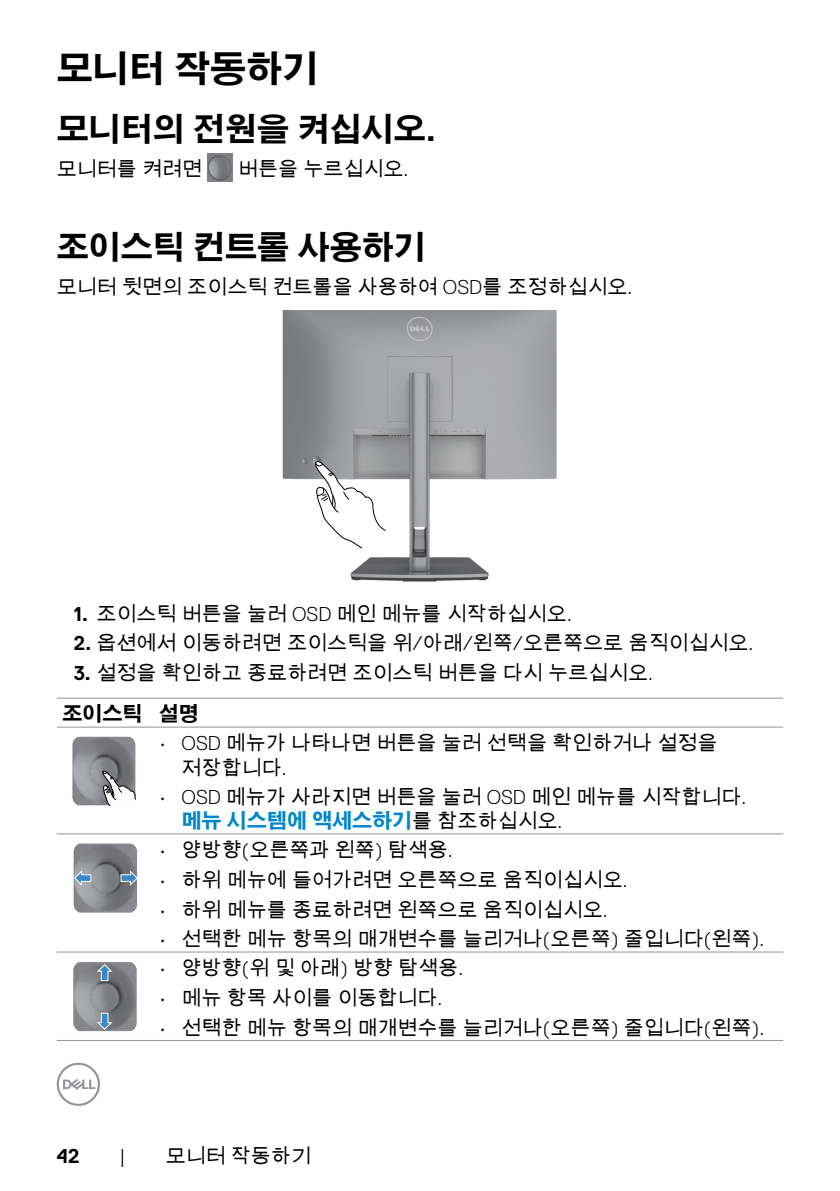
<style>
.page{position:relative;width:840px;height:1191px;background:#fff}
.page>*{position:absolute;margin:0;border:0;box-sizing:border-box;transform-origin:0 0}
.t1{font:700 36px "Adobe Gothic Std";color:#000}
.t2{font:700 32px "Adobe Gothic Std";color:#000}
.t3{font:20px/24px "Arial Unicode MS";color:#000}
.t4{font:700 20px "Adobe Gothic Std";color:#0087cb}
.t5{font:700 20px "Adobe Gothic Std";color:#000}
.t6{font:700 20px "Dell Replica";color:#000}
.t7{font:300 20px "Dell Replica";color:#000}
.s1{font-family:"Dell Replica"}
.s2{font-family:"Dell Replica";font-weight:300}
.s3{font-family:"Dell Replica";font-weight:700}
.s4{font-family:"Arial Unicode MS";font-weight:400;color:#000}
.s5{font-family:"Dell Replica";font-weight:300;color:#000}
</style>
<div class="page">
<svg style="left:57px;top:1062px;width:43px;height:44px"></svg>
<img style="left:207px;top:153px;width:26px;height:29px">
<img style="left:282px;top:310px;width:275px;height:272px">
<svg style="left:313px;top:458px;width:72px;height:90px"></svg>
<hr style="left:57px;top:698px;width:96px;height:1px;background:#939598">
<hr style="left:153px;top:698px;width:629px;height:1px;background:#939598">
<hr style="left:57px;top:727px;width:96px;height:1px;background:#939598">
<hr style="left:153px;top:727px;width:629px;height:1px;background:#939598">
<hr style="left:57px;top:833px;width:96px;height:1px;background:#939598">
<hr style="left:153px;top:833px;width:629px;height:1px;background:#939598">
<hr style="left:57px;top:951px;width:96px;height:1px;background:#939598">
<hr style="left:153px;top:951px;width:629px;height:1px;background:#939598">
<hr style="left:57px;top:1040px;width:96px;height:1px;background:#939598">
<hr style="left:153px;top:1040px;width:629px;height:1px;background:#939598">
<img style="left:72px;top:736px;width:63px;height:69px">
<svg style="left:102px;top:769px;width:34px;height:37px"></svg>
<img style="left:74px;top:843px;width:63px;height:69px">
<svg style="left:74px;top:870px;width:17px;height:15px"></svg>
<svg style="left:120px;top:871px;width:18px;height:15px"></svg>
<img style="left:73px;top:962px;width:64px;height:69px">
<svg style="left:97px;top:1012px;width:15px;height:18px"></svg>
<svg style="left:97px;top:964px;width:15px;height:17px"></svg>
<h1 class="t1" style="left:57px;top:47px;width:263px">모니터 작동하기</h1>
<h2 class="t2" style="left:57px;top:109px;width:380px">모니터의 전원을 켜십시오<span class="s1">.</span></h2>
<p class="t3" style="left:57px;top:156px;width:147px">모니터를 켜려면</p>
<p class="t3" style="left:238px;top:156px;width:171px">버튼을 누르십시오<span class="s2">.</span></p>
<h2 class="t2" style="left:57px;top:227px;width:370px">조이스틱 컨트롤 사용하기</h2>
<p class="t3" style="left:57px;top:274px;width:576px">모니터 뒷면의 조이스틱 컨트롤을 사용하여 <span class="s2">OSD</span>를 조정하십시오<span class="s2">.</span></p>
<p class="t3" style="left:74px;top:601px;width:499px"><span class="s3">1.</span> 조이스틱 버튼을 눌러 <span class="s2">OSD</span> 메인 메뉴를 시작하십시오<span class="s2">.</span></p>
<p class="t3" style="left:74px;top:631px;width:680px"><span class="s3">2.</span> 옵션에서 이동하려면 조이스틱을 위<span class="s2">/</span>아래<span class="s2">/</span>왼쪽<span class="s2">/</span>오른쪽으로 움직이십시오<span class="s2">.</span></p>
<p class="t3" style="left:74px;top:660px;width:580px"><span class="s3">3.</span> 설정을 확인하고 종료하려면 조이스틱 버튼을 다시 누르십시오<span class="s2">.</span></p>
<p class="t5" style="left:62px;top:702px;width:138px">조이스틱 설명</p>
<p class="t3" style="left:181px;top:731px;width:537px;text-indent:-23px"><span class="s2">• OSD</span> 메뉴가 나타나면 버튼을 눌러 선택을 확인하거나 설정을 저장합니다<span class="s2">.</span></p>
<p class="t3" style="left:159px;top:784px;width:588px"><span class="s2">• OSD</span> 메뉴가 사라지면 버튼을 눌러 <span class="s2">OSD</span> 메인 메뉴를 시작합니다<span class="s2">.</span></p>
<p class="t4" style="left:181px;top:808px;width:382px">메뉴 시스템에 액세스하기<span class="s4">를 참조하십시오</span><span class="s5">.</span></p>
<p class="t3" style="left:159px;top:837px;width:295px"><span class="s2">•</span> 양방향<span class="s2">(</span>오른쪽과 왼쪽<span class="s2">)</span> 탐색용<span class="s2">.</span></p>
<p class="t3" style="left:159px;top:867px;width:470px"><span class="s2">•</span> 하위 메뉴에 들어가려면 오른쪽으로 움직이십시오<span class="s2">.</span></p>
<p class="t3" style="left:159px;top:897px;width:450px"><span class="s2">•</span> 하위 메뉴를 종료하려면 왼쪽으로 움직이십시오<span class="s2">.</span></p>
<p class="t3" style="left:159px;top:926px;width:606px"><span class="s2">•</span> 선택한 메뉴 항목의 매개변수를 늘리거나<span class="s2">(</span>오른쪽<span class="s2">)</span> 줄입니다<span class="s2">(</span>왼쪽<span class="s2">).</span></p>
<p class="t3" style="left:159px;top:956px;width:305px"><span class="s2">•</span> 양방향<span class="s2">(</span>위 및 아래<span class="s2">)</span> 방향 탐색용<span class="s2">.</span></p>
<p class="t3" style="left:159px;top:985px;width:285px"><span class="s2">•</span> 메뉴 항목 사이를 이동합니다<span class="s2">.</span></p>
<p class="t3" style="left:159px;top:1015px;width:606px"><span class="s2">•</span> 선택한 메뉴 항목의 매개변수를 늘리거나<span class="s2">(</span>오른쪽<span class="s2">)</span> 줄입니다<span class="s2">(</span>왼쪽<span class="s2">).</span></p>
<p class="t6" style="left:57px;top:1144px;width:24px">42</p>
<p class="t7" style="left:119px;top:1144px;width:7px">|</p>
<p class="t3" style="left:165px;top:1143px;width:147px">모니터 작동하기</p>
</div>
